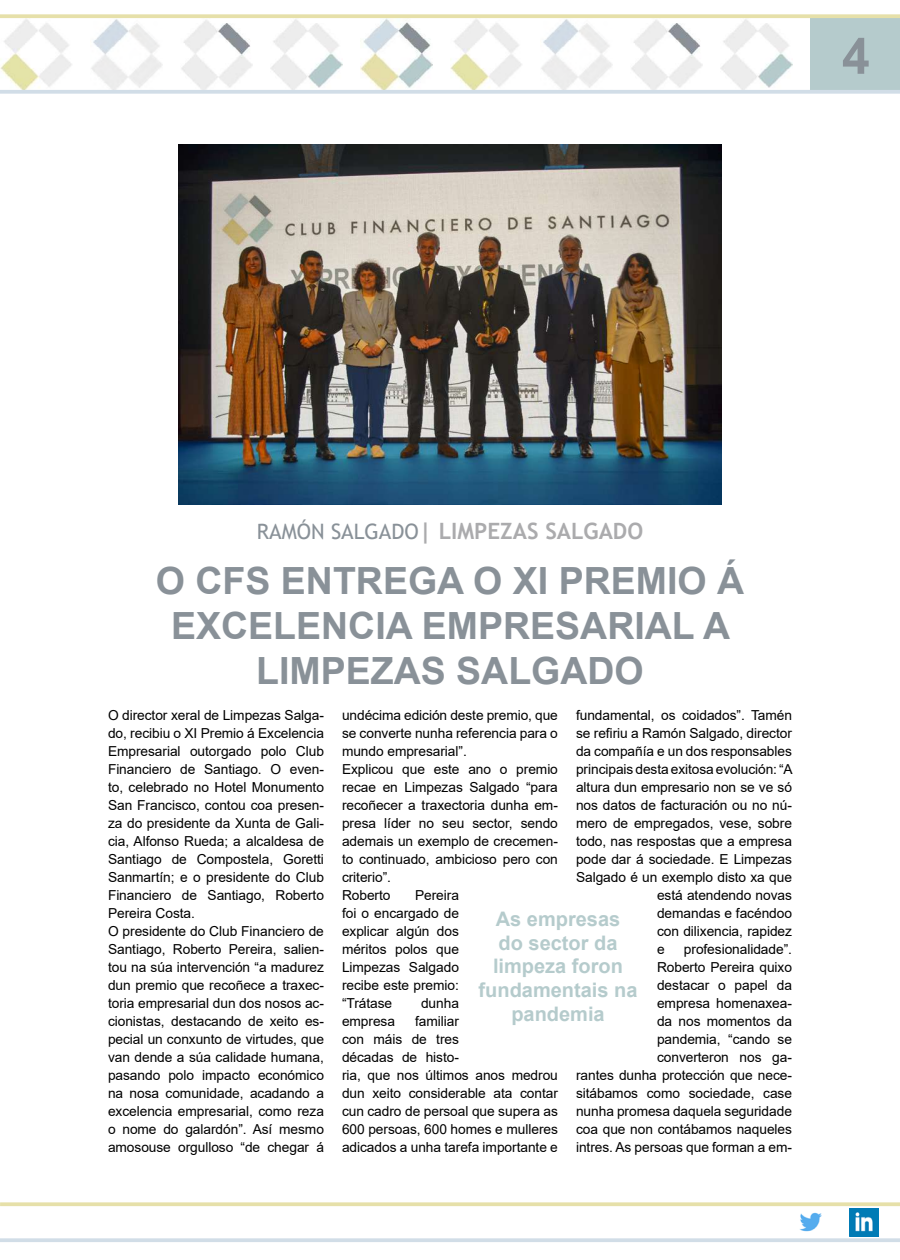
<style>
.page{position:relative;width:900px;height:1260px;background:#fff}
.page>*{position:absolute;margin:0;border:0;box-sizing:border-box;transform-origin:0 0}
.t1{font:700 50px "Arial";color:#899198}
.t2{font:700 37.5px/45px "Arial";color:#899198;text-align:center}
.t3{font:700 22.5px "Trebuchet MS";color:#ababad}
.t4{font:700 20px/23.8px "Arial";color:#b5cbcc;text-align:center}
.t5{font:13.75px/18px "Arial";letter-spacing:-.005em;color:#000}
.s1{font-weight:400;font-size:21.25px;color:#899198}
</style>
<div class="page">
<img style="left:0;top:18px;width:72px;height:72px">
<img style="left:450px;top:18px;width:72px;height:72px">
<img style="left:91px;top:18px;width:71px;height:72px">
<img style="left:541px;top:18px;width:71px;height:72px">
<img style="left:181px;top:18px;width:71px;height:72px">
<img style="left:631px;top:18px;width:71px;height:72px">
<img style="left:270px;top:18px;width:72px;height:72px">
<img style="left:720px;top:18px;width:72px;height:72px">
<img style="left:360px;top:18px;width:72px;height:72px">
<div style="left:810px;top:18px;width:90px;height:72px;background:#b5cbcc"></div>
<svg style="left:0;top:90px;width:900px;height:4px;background:#d4dfe9"></svg>
<svg style="left:0;top:14px;width:900px;height:4px;background:#e8e2b0"></svg>
<svg style="left:0;top:1238px;width:900px;height:4px;background:#d4dfe9"></svg>
<svg style="left:0;top:1202px;width:900px;height:4px;background:#e8e2b1"></svg>
<img style="left:849px;top:1208px;width:30px;height:28px">
<img style="left:799px;top:1212px;width:23px;height:20px">
<img style="left:178px;top:144px;width:544px;height:360px">
<h1 class="t1" style="left:842px;top:21px;width:29px">4</h1>
<h3 class="t3" style="left:257px;top:517px;width:388px"><span class="s1">RAMÓN SALGADO</span>| LIMPEZAS SALGADO</h3>
<h2 class="t2" style="left:156px;top:559px;width:590px">O CFS ENTREGA O XI PREMIO Á<br>EXCELENCIA EMPRESARIAL A<br>LIMPEZAS SALGADO</h2>
<p class="t5" style="left:108px;top:706px;width:217px">O director xeral de Limpezas Salga&shy;do, recibiu o XI Premio á Excelencia<br>Empresarial outorgado polo Club<br>Financiero de Santiago. O even&shy;to, celebrado no Hotel Monumento<br>San Francisco, contou coa presen&shy;za do presidente da Xunta de Gali&shy;cia, Alfonso Rueda; a alcaldesa de<br>Santiago de Compostela, Goretti<br>Sanmartín; e o presidente do Club<br>Financiero de Santiago, Roberto<br>Pereira Costa.<br>O presidente do Club Financiero de<br>Santiago, Roberto Pereira, salien&shy;tou na súa intervención “a madurez dun premio que recoñece a traxec&shy;toria empresarial dun dos nosos ac&shy;cionistas, destacando de xeito es&shy;pecial un conxunto de virtudes, que van dende a súa calidade humana, pasando polo impacto económico na nosa comunidade, acadando a excelencia empresarial, como reza o nome do galardón”. Así mesmo amosouse orgulloso “de chegar á</p>
<p class="t5" style="left:576px;top:706px;width:217px">fundamental, os coidados”. Tamén</p>
<p class="t5" style="left:576px;top:724px;width:217px">se refiriu a Ramón Salgado, director</p>
<p class="t5" style="left:576px;top:742px;width:217px">da compañía e un dos responsables</p>
<p class="t5" style="left:576px;top:760px;width:218px">principais desta exitosa evolución: “A</p>
<p class="t5" style="left:576px;top:778px;width:217px">altura dun empresario non se ve só</p>
<p class="t5" style="left:576px;top:796px;width:217px">nos datos de facturación ou no nú-</p>
<p class="t5" style="left:576px;top:814px;width:217px">mero de empregados, vese, sobre</p>
<p class="t5" style="left:576px;top:832px;width:217px">todo, nas respostas que a empresa</p>
<p class="t5" style="left:576px;top:850px;width:217px">pode dar á sociedade. E Limpezas</p>
<p class="t5" style="left:576px;top:868px;width:217px">Salgado é un exemplo disto xa que</p>
<p class="t5" style="left:657px;top:886px;width:136px">está atendendo novas</p>
<p class="t5" style="left:657px;top:904px;width:136px">demandas e facéndoo</p>
<p class="t5" style="left:657px;top:922px;width:136px">con dilixencia, rapidez</p>
<p class="t5" style="left:657px;top:940px;width:9px">e</p>
<p class="t5" style="left:342px;top:706px;width:217px">undécima edición deste premio, que se converte nunha referencia para o mundo empresarial”.<br>Explicou que este ano o premio recae en Limpezas Salgado “para recoñecer a traxectoria dunha em&shy;presa líder no seu sector, sendo ademais un exemplo de crecemen&shy;to continuado, ambicioso pero con criterio”.<br>Roberto</p>
<p class="t5" style="left:342px;top:886px;width:119px;text-align:justify;text-indent:73px">Pereira foi o encargado de explicar algún dos méritos polos que Limpezas Salgado recibe este premio: “Trátase</p>
<h3 class="t4" style="left:479px;top:907px;width:160px">As empresas<br>do sector da limpeza foron fundamentais na pandemia</h3>
<p class="t5" style="left:576px;top:940px;width:217px;text-align:right">profesionalidade”.<br>Roberto Pereira quixo<br>destacar o papel da<br>empresa homenaxea-<br>da nos momentos da<br>pandemia, “cando se<br>converteron nos ga-<br>rantes dunha protección que nece&shy;sitábamos como sociedade, case nunha promesa daquela seguridade coa que non contábamos naqueles intres. As persoas que forman a em-</p>
<p class="t5" style="left:421px;top:994px;width:39px">dunha</p>
<p class="t5" style="left:342px;top:1012px;width:217px;text-indent:73px">familiar<br>con máis de tres<br>décadas de histo-<br>ria, que nos últimos anos medrou dun xeito considerable ata contar cun cadro de persoal que supera as<br>600 persoas, 600 homes e mulleres adicados a unha tarefa importante e</p>
<p class="t5" style="left:342px;top:1012px;width:55px">empresa</p>
</div>
